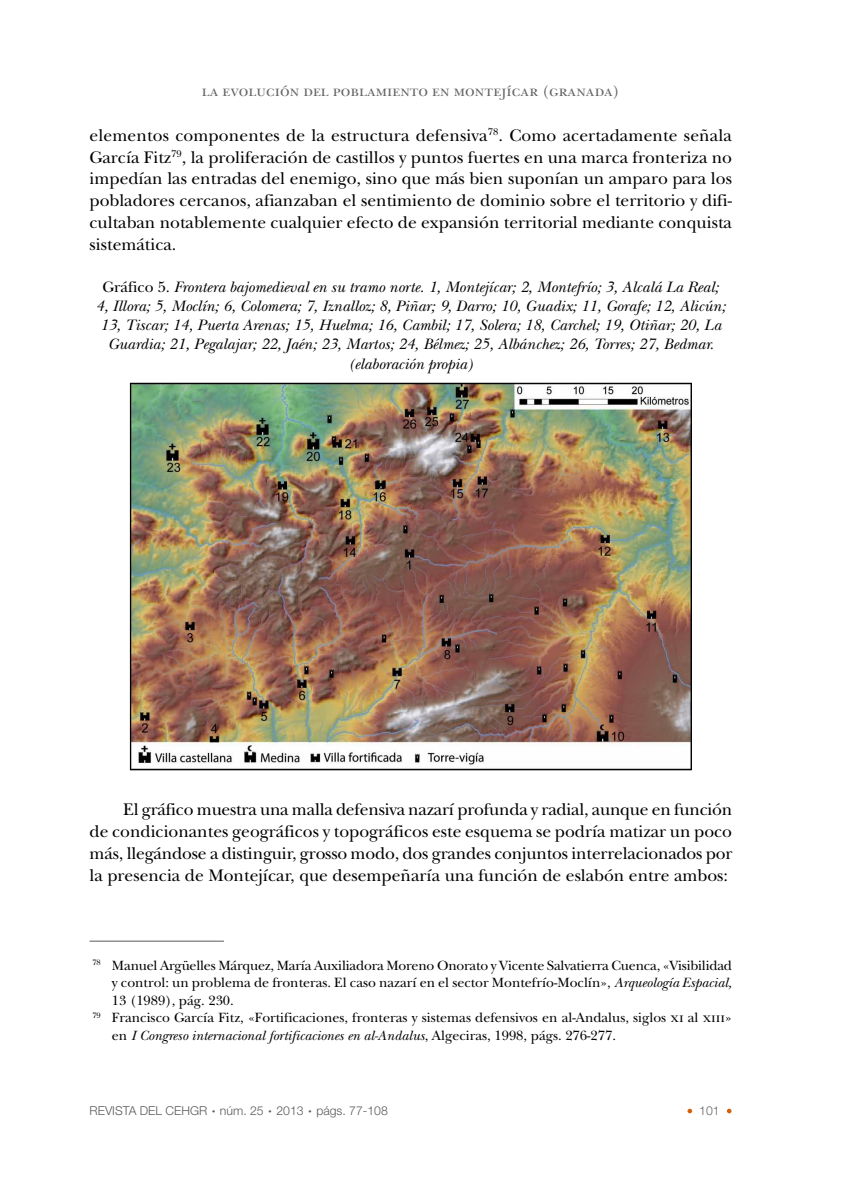
<style>
.page{position:relative;width:844px;height:1191px;background:#fff}
.page>*{position:absolute;margin:0;border:0;box-sizing:border-box;transform-origin:0 0}
.t1{font:17.5px/21.9px "New Baskerville Std";color:#000;text-align:justify}
.t2{font:italic 15.75px/19.2px "New Baskerville Std";color:#000;text-align:center}
.t3{font:15.75px "New Baskerville Std";color:#636466}
.t4{font:14px "New Baskerville Std";color:#000}
.t5{font:italic 14px "New Baskerville Std";color:#000}
.t6{font:300 12.25px "Helvetica Neue LT Std";color:#58595b}
.t7{font:300 12.25px "Helvetica Neue LT Std";color:#636466}
.s1{font-style:normal}
.s2{font-style:italic}
.s3{font-weight:100;font-size:21px}
</style>
<div class="page">
<svg style="left:687px;top:1108px;width:5px;height:5px"></svg>
<svg style="left:726px;top:1108px;width:5px;height:5px"></svg>
<img style="left:132px;top:385px;width:557px;height:382px">
<hr style="left:90px;top:940px;width:134px;height:1px;background:#58595b">
<p class="t3" style="left:202px;top:82px;width:419px">la evolución del poblamiento en montejícar (granada)</p>
<p class="t1" style="left:90px;top:124px;width:643px">elementos componentes de la estructura defensiva<sup>78</sup>. Como acertadamente señala García Fitz<sup>79</sup>, la proliferación de castillos y puntos fuertes en una marca fronteriza no impedían las entradas del enemigo, sino que más bien suponían un amparo para los pobladores cercanos, afianzaban el sentimiento de dominio sobre el territorio y difi&shy;cultaban notablemente cualquier efecto de expansión territorial mediante conquista sistemática.</p>
<p class="t2" style="left:96px;top:277px;width:631px"><span class="s1">Gráfico 5.</span> Frontera bajomedieval en su tramo norte. 1, Montejícar; 2, Montefrío; 3, Alcalá La Real; 4, Illora; 5, Moclín; 6, Colomera; 7, Iznalloz; 8, Piñar; 9, Darro; 10, Guadix; 11, Gorafe; 12, Alicún; 13, Tiscar; 14, Puerta Arenas; 15, Huelma; 16, Cambil; 17, Solera; 18, Carchel; 19, Otiñar; 20, La Guardia; 21, Pegalajar; 22, Jaén; 23, Martos; 24, Bélmez; 25, Albánchez; 26, Torres; 27, Bedmar. (elaboración propia)</p>
<p class="t1" style="left:90px;top:798px;width:644px;text-indent:34px">El gráfico muestra una malla defensiva nazarí profunda y radial, aunque en función de condicionantes geográficos y topográficos este esquema se podría matizar un poco más, llegándose a distinguir, grosso modo, dos grandes conjuntos interrelacionados por la presencia de Montejícar, que desempeñaría una función de eslabón entre ambos:</p>
<p class="t4" style="left:92px;top:957px;width:641px"><sup>78</sup> Manuel Argüelles Márquez, María Auxiliadora Moreno Onorato y Vicente Salvatierra Cuenca, «Visibilidad</p>
<p class="t4" style="left:112px;top:974px;width:621px">y control: un problema de fronteras. El caso nazarí en el sector Montefrío-Moclín», <span class="s2">Arqueología Espacial,</span></p>
<p class="t4" style="left:112px;top:992px;width:123px">13 (1989), pág. 230.</p>
<p class="t4" style="left:92px;top:1009px;width:641px"><sup>79</sup> Francisco García Fitz, «Fortificaciones, fronteras y sistemas defensivos en al-Andalus, siglos xi al xiii»</p>
<p class="t5" style="left:112px;top:1027px;width:505px"><span class="s1">en</span> I Congreso internacional fortificaciones en al-Andalus<span class="s1">, Algeciras, 1998, págs. 276-277.</span></p>
<p class="t6" style="left:90px;top:1103px;width:300px">REVISTA DEL CEHGR <span class="s3">·</span> NÚM. 25 <span class="s3">·</span> 2013 <span class="s3">·</span> PÁGS. 77-108</p>
<p class="t7" style="left:699px;top:1103px;width:22px">101</p>
</div>
